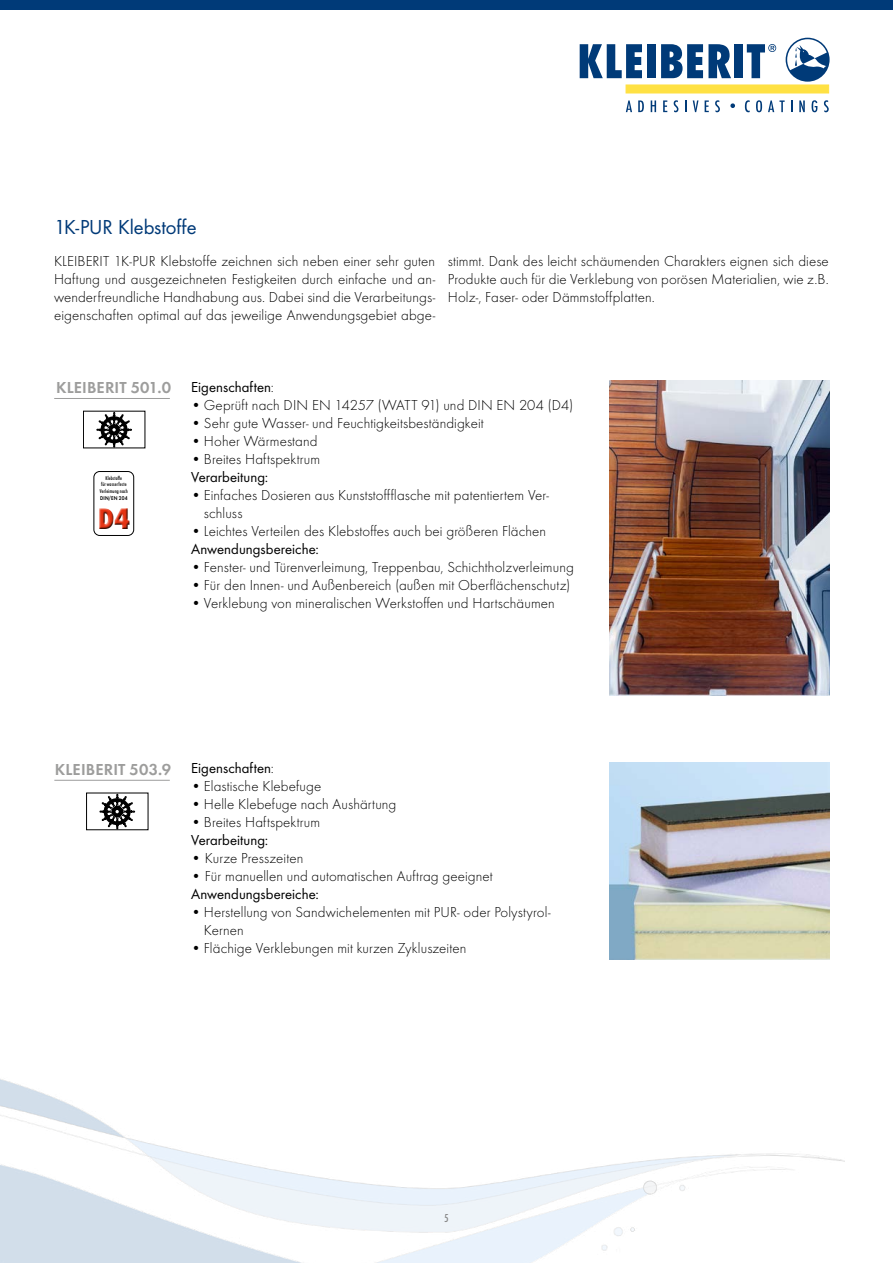
<style>
.page{position:relative;width:893px;height:1263px;background:#fff}
.page>*{position:absolute;margin:0;border:0;box-sizing:border-box;transform-origin:0 0}
.t1{font:700 expanded 31.2px "Futura Con";color:#e63312}
.t2{font:21px "Futura Boo";letter-spacing:-.005em;color:#003a78}
.t3{font:16.5px "Futura Dem";letter-spacing:.005em;color:#9d9d9c}
.t4{font:300 15px/18px "Futura";letter-spacing:.005em;color:#000}
.t5{font:15px "Futura Boo";letter-spacing:.005em;color:#000}
.t6{font:500 12px "Futura Con";color:#878787}
.t7{font:500 5.7px/6.8px "Futura Con";letter-spacing:.02em;color:#000;text-align:center}
.t8{font:5.7px "Futura Dem";letter-spacing:.03em;color:#000;scale:.86 1}
.s1{font-family:"Futura";font-weight:300}
</style>
<div class="page">
<img style="left:0;top:1079px;width:845px;height:184px">
<hr style="left:54px;top:398px;width:116px;height:1px;background:#9d9d9c">
<div style="left:94px;top:471px;width:40px;height:65px;border:1px solid #000;border-radius:6px"></div>
<div style="left:97px;top:507px;width:35px;height:24px;background:#000;opacity:.75"></div>
<svg style="left:97px;top:412px;width:35px;height:35px"></svg>
<img style="left:610px;top:380px;width:219px;height:316px">
<img style="left:610px;top:763px;width:219px;height:196px">
<hr style="left:54px;top:780px;width:116px;height:1px;background:#9d9d9c">
<svg style="left:100px;top:794px;width:35px;height:35px"></svg>
<div style="left:0;top:0;width:893px;height:10px;background:#003a78"></div>
<svg style="left:580px;top:44px;width:62px;height:34px"></svg>
<div style="left:647px;top:44px;width:9px;height:34px;background:#003a78"></div>
<svg style="left:661px;top:44px;width:70px;height:34px"></svg>
<div style="left:734px;top:44px;width:9px;height:34px;background:#003a78"></div>
<div style="left:626px;top:85px;width:203px;height:8px;background:#ffe143"></div>
<svg style="left:786px;top:38px;width:44px;height:44px"></svg>
<svg style="left:747px;top:44px;width:29px;height:34px"></svg>
<svg style="left:626px;top:100px;width:6px;height:12px"></svg>
<svg style="left:638px;top:100px;width:6px;height:12px"></svg>
<svg style="left:651px;top:100px;width:5px;height:12px"></svg>
<svg style="left:663px;top:100px;width:4px;height:12px"></svg>
<svg style="left:674px;top:100px;width:4px;height:12px"></svg>
<svg style="left:685px;top:100px;width:2px;height:12px"></svg>
<svg style="left:693px;top:100px;width:5px;height:12px"></svg>
<svg style="left:705px;top:100px;width:4px;height:12px"></svg>
<svg style="left:715px;top:100px;width:5px;height:12px"></svg>
<svg style="left:745px;top:100px;width:5px;height:12px"></svg>
<svg style="left:756px;top:100px;width:6px;height:12px"></svg>
<svg style="left:768px;top:100px;width:17px;height:12px"></svg>
<svg style="left:791px;top:100px;width:1px;height:12px"></svg>
<svg style="left:799px;top:100px;width:6px;height:12px"></svg>
<svg style="left:812px;top:100px;width:5px;height:12px"></svg>
<svg style="left:824px;top:100px;width:5px;height:12px"></svg>
<svg style="left:730px;top:103px;width:5px;height:5px"></svg>
<h2 class="t2" style="left:54px;top:214px;width:144px">1K-PUR Klebstoffe</h2>
<p class="t4" style="left:54px;top:253px;width:383px;text-align:justify">KLEIBERIT 1K-PUR Klebstoffe zeichnen sich neben einer sehr guten Haftung und ausgezeichneten Festigkeiten durch einfache und an&shy;wenderfreundliche Handhabung aus. Dabei sind die Verarbeitungs&shy;eigenschaften optimal auf das jeweilige Anwendungsgebiet abge-</p>
<p class="t4" style="left:448px;top:253px;width:383px;text-align:justify">stimmt. Dank des leicht schäumenden Charakters eignen sich diese Produkte auch für die Verklebung von porösen Materialien, wie z.B.<br>Holz-, Faser- oder Dämmstoffplatten.</p>
<p class="t3" style="left:56px;top:375px;width:117px">KLEIBERIT 501.0</p>
<p class="t7" style="left:100px;top:474px;width:29px">Klebstoffe<br>für wasserfeste<br>Verleimung nach</p>
<p class="t8" style="left:100px;top:494px;width:33px">DIN/EN 204</p>
<h1 class="t1" style="left:98px;top:501px;width:34px">D4</h1>
<p class="t5" style="left:191px;top:378px;width:84px">Eigenschaften<span class="s1">:</span></p>
<p class="t4" style="left:191px;top:396px;width:383px">• Geprüft nach DIN EN 14257 (WATT 91) und DIN EN 204 (D4)</p>
<p class="t4" style="left:191px;top:414px;width:294px">• Sehr gute Wasser- und Feuchtigkeitsbeständigkeit</p>
<p class="t4" style="left:191px;top:432px;width:128px">• Hoher Wärmestand</p>
<p class="t4" style="left:191px;top:450px;width:131px">• Breites Haftspektrum</p>
<p class="t5" style="left:191px;top:468px;width:79px">Verarbeitung:</p>
<p class="t4" style="left:204px;top:486px;width:347px;text-indent:-13px">• Einfaches Dosieren aus Kunststoffflasche mit patentiertem Ver&shy;schluss</p>
<p class="t4" style="left:191px;top:522px;width:357px">• Leichtes Verteilen des Klebstoffes auch bei größeren Flächen</p>
<p class="t5" style="left:191px;top:540px;width:129px">Anwendungsbereiche:</p>
<p class="t4" style="left:191px;top:558px;width:384px">• Fenster- und Türenverleimung, Treppenbau, Schichtholzverleimung</p>
<p class="t4" style="left:191px;top:576px;width:381px">• Für den Innen- und Außenbereich (außen mit Oberflächenschutz)</p>
<p class="t4" style="left:191px;top:594px;width:365px">• Verklebung von mineralischen Werkstoffen und Hartschäumen</p>
<p class="t3" style="left:55px;top:757px;width:118px">KLEIBERIT 503.9</p>
<p class="t5" style="left:191px;top:759px;width:84px">Eigenschaften<span class="s1">:</span></p>
<p class="t4" style="left:191px;top:777px;width:132px">• Elastische Klebefuge</p>
<p class="t4" style="left:191px;top:795px;width:207px">• Helle Klebefuge nach Aushärtung</p>
<p class="t4" style="left:191px;top:813px;width:131px">• Breites Haftspektrum</p>
<p class="t5" style="left:191px;top:831px;width:79px">Verarbeitung:</p>
<p class="t4" style="left:191px;top:849px;width:114px">• Kurze Presszeiten</p>
<p class="t4" style="left:191px;top:867px;width:303px">• Für manuellen und automatischen Auftrag geeignet</p>
<p class="t5" style="left:191px;top:885px;width:129px">Anwendungsbereiche:</p>
<p class="t4" style="left:204px;top:903px;width:348px;text-indent:-13px">• Herstellung von Sandwichelementen mit PUR- oder Polystyrol-<br>Kernen</p>
<p class="t4" style="left:191px;top:939px;width:277px">• Flächige Verklebungen mit kurzen Zykluszeiten</p>
<p class="t6" style="left:444px;top:1211px;width:6px">5</p>
</div>
